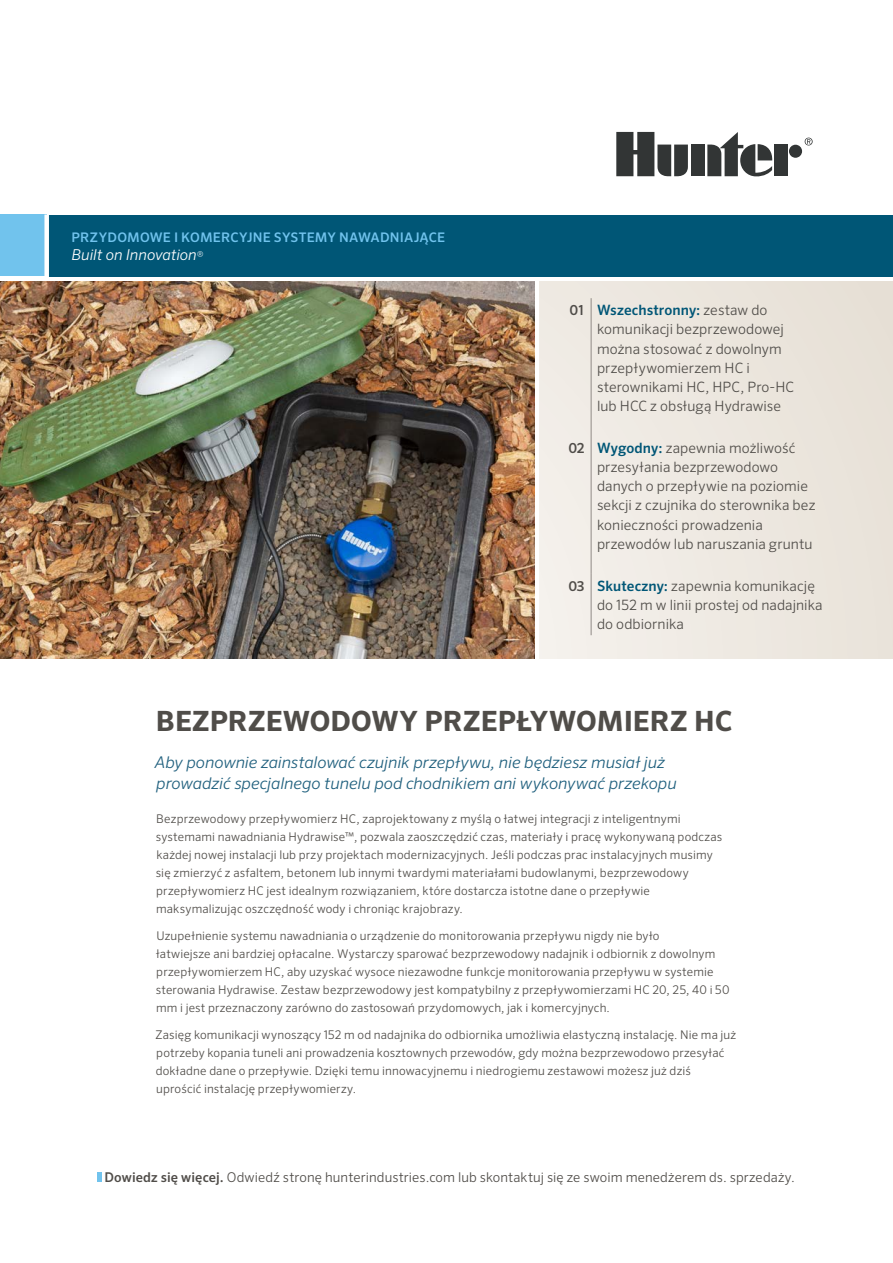
<style>
.page{position:relative;width:893px;height:1263px;background:#fff}
.page>*{position:absolute;margin:0;border:0;box-sizing:border-box;transform-origin:0 0}
.t1{font:700 27.9px "Sero Pro";color:#504d49}
.t2{font:italic 300 16.2px/21px "Sero Pro";letter-spacing:-.005em;color:#20607e}
.t3{font:italic 300 15px "Sero Pro";color:#fff}
.t4{font:300 14.25px/19px "Sero Pro";letter-spacing:.005em;color:#504d49}
.t5{font:300 13.5px "Sero Pro";letter-spacing:.005em;color:#504d49}
.t6{font:500 13.2px "Sero Pro";letter-spacing:.015em;color:#71c3ed}
.t7{font:300 12px/18px "Sero Pro";letter-spacing:.01em;color:#504d49}
.s1{font-style:normal;font-size:12px}
.s2{font-weight:500;font-size:13.8px}
.s3{font-weight:500;color:#005676}
.s4{font-weight:500;font-size:13.65px}
.s5{font-weight:500}
</style>
<div class="page">
<div style="left:47px;top:215px;width:846px;height:61px;background:#005676"></div>
<div style="left:0;top:215px;width:47px;height:61px;background:#71c3ed"></div>
<svg style="left:805px;top:138px;width:8px;height:7px"></svg>
<div style="left:691px;top:145px;width:13px;height:31px;background:#323535"></div>
<div style="left:789px;top:145px;width:13px;height:13px;background:#323535;border-radius:50%"></div>
<div style="left:774px;top:145px;width:14px;height:31px;background:#323535"></div>
<svg style="left:707px;top:132px;width:65px;height:45px"></svg>
<svg style="left:616px;top:132px;width:72px;height:45px"></svg>
<div style="left:44px;top:215px;width:5px;height:64px;background:#fff"></div>
<div style="left:540px;top:281px;width:353px;height:377px;background:#ede8e1"></div>
<div style="left:97px;top:1172px;width:5px;height:10px;background:#71c3ed"></div>
<img style="left:0;top:281px;width:534px;height:377px">
<hr style="left:591px;top:298px;width:1px;height:138px;background:#908a86">
<hr style="left:591px;top:436px;width:1px;height:138px;background:#908a86">
<hr style="left:591px;top:574px;width:1px;height:61px;background:#908a86">
<p class="t6" style="left:72px;top:229px;width:375px">PRZYDOMOWE I KOMERCYJNE SYSTEMY NAWADNIAJĄCE</p>
<p class="t3" style="left:71px;top:245px;width:134px">Built on Innovation<span class="s1">®</span></p>
<p class="t4" style="left:597px;top:301px;width:199px;text-indent:-28px"><span class="s2">01</span> <span class="s3">Wszechstronny:</span> zestaw do komunikacji bezprzewodowej można stosować z dowolnym przepływomierzem HC i sterownikami HC, HPC, Pro-HC lub HCC z obsługą Hydrawise</p>
<p class="t4" style="left:597px;top:438px;width:220px;text-indent:-29px"><span class="s2">02</span> <span class="s3">Wygodny:</span> zapewnia możliwość przesyłania bezprzewodowo danych o przepływie na poziomie sekcji z czujnika do sterownika bez konieczności prowadzenia przewodów lub naruszania gruntu</p>
<p class="t4" style="left:597px;top:576px;width:227px;text-indent:-28px"><span class="s4">03</span> <span class="s3">Skuteczny:</span> zapewnia komunikację do 152 m w linii prostej od nadajnika do odbiornika</p>
<h1 class="t1" style="left:156px;top:704px;width:578px">BEZPRZEWODOWY PRZEPŁYWOMIERZ HC</h1>
<h2 class="t2" style="left:154px;top:752px;width:524px">Aby ponownie zainstalować czujnik przepływu, nie będziesz musiał już prowadzić specjalnego tunelu pod chodnikiem ani wykonywać przekopu</h2>
<p class="t7" style="left:156px;top:810px;width:568px">Bezprzewodowy przepływomierz HC, zaprojektowany z myślą o łatwej integracji z inteligentnymi systemami nawadniania Hydrawise™, pozwala zaoszczędzić czas, materiały i pracę wykonywaną podczas każdej nowej instalacji lub przy projektach modernizacyjnych. Jeśli podczas prac instalacyjnych musimy się zmierzyć z asfaltem, betonem lub innymi twardymi materiałami budowlanymi, bezprzewodowy przepływomierz HC jest idealnym rozwiązaniem, które dostarcza istotne dane o przepływie maksymalizując oszczędność wody i chroniąc krajobrazy.</p>
<p class="t7" style="left:156px;top:927px;width:575px">Uzupełnienie systemu nawadniania o urządzenie do monitorowania przepływu nigdy nie było<br>łatwiejsze ani bardziej opłacalne. Wystarczy sparować bezprzewodowy nadajnik i odbiornik z dowolnym przepływomierzem HC, aby uzyskać wysoce niezawodne funkcje monitorowania przepływu w systemie sterowania Hydrawise. Zestaw bezprzewodowy jest kompatybilny z przepływomierzami HC 20, 25, 40 i 50 mm i jest przeznaczony zarówno do zastosowań przydomowych, jak i komercyjnych.</p>
<p class="t7" style="left:155px;top:1025px;width:582px">Zasięg komunikacji wynoszący 152 m od nadajnika do odbiornika umożliwia elastyczną instalację. Nie ma już potrzeby kopania tuneli ani prowadzenia kosztownych przewodów, gdy można bezprzewodowo przesyłać dokładne dane o przepływie. Dzięki temu innowacyjnemu i niedrogiemu zestawowi możesz już dziś uprościć instalację przepływomierzy.</p>
<p class="t5" style="left:105px;top:1169px;width:692px"><span class="s5">Dowiedz się więcej.</span> Odwiedź stronę hunterindustries.com lub skontaktuj się ze swoim menedżerem ds. sprzedaży.</p>
</div>
